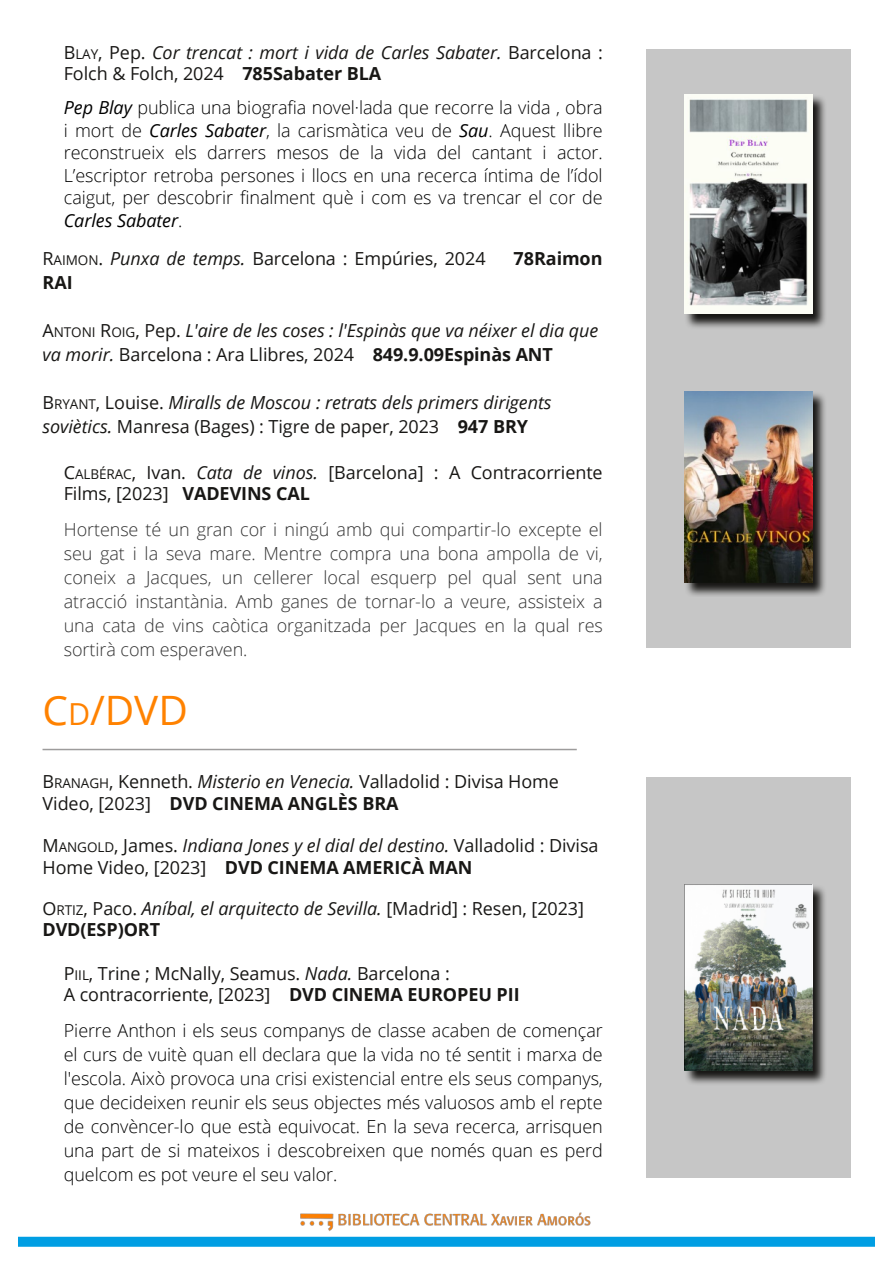
<style>
.page{position:relative;width:893px;height:1263px;background:#fff}
.page>*{position:absolute;margin:0;border:0;box-sizing:border-box;transform-origin:0 0}
.t1{font:40.5px "Open Sans";color:#ff8200}
.t2{font:300 18px/24px "Open Sans";letter-spacing:-.005em;color:#000;text-align:justify}
.t3{font:18px/22px "Open Sans";letter-spacing:-.005em;color:#181715}
.t4{font:italic 18px/20.7px "Open Sans";letter-spacing:-.005em;color:#181715}
.t5{font:300 18px/24px "Open Sans";letter-spacing:-.005em;color:#333;text-align:justify}
.t6{font:700 18px "Open Sans";letter-spacing:-.005em;color:#181715}
.s1{font-style:normal}
.s2{font-style:normal;font-size:13.5px}
.s3{font-weight:700;font-style:normal}
.s4{font-weight:400;font-style:italic}
.s5{font-size:13.5px}
.s6{font-style:italic}
.s7{font-weight:700}
.s8{font-size:30.3px}
</style>
<div class="page">
<div style="left:18px;top:1237px;width:857px;height:10px;background:#009ee3"></div>
<hr style="left:43px;top:749px;width:534px;height:1px;background:#9d9c9c">
<img style="left:300px;top:1212px;width:291px;height:19px">
<div style="left:646px;top:777px;width:204px;height:401px;background:#c6c6c6"></div>
<svg style="left:685px;top:884px;width:140px;height:200px;background:#676766"></svg>
<img style="left:685px;top:884px;width:127px;height:186px">
<div style="left:646px;top:49px;width:204px;height:598px;background:#c6c6c6"></div>
<svg style="left:686px;top:94px;width:139px;height:234px;background:#6a6968"></svg>
<img style="left:685px;top:94px;width:127px;height:220px">
<svg style="left:685px;top:391px;width:140px;height:205px;background:#656362"></svg>
<img style="left:685px;top:391px;width:127px;height:191px">
<p class="t4" style="left:64px;top:41px;width:541px"><span class="s1">B</span><span class="s2">LAY</span><span class="s1">, Pep.</span> Cor trencat : mort i vida de Carles Sabater. <span class="s1">Barcelona :<br>Folch &amp; Folch, 2024</span> <span class="s3">785Sabater BLA</span></p>
<p class="t2" style="left:64px;top:96px;width:540px;line-height:22.5px"><span class="s4">Pep Blay</span> publica una biografia novel·lada que recorre la vida , obra i mort de <span class="s4">Carles Sabater</span>, la carismàtica veu de <span class="s4">Sau</span>. Aquest llibre reconstrueix els darrers mesos de la vida del cantant i actor.<br>L’escriptor retroba persones i llocs en una recerca íntima de l’ídol caigut, per descobrir finalment què i com es va trencar el cor de <span class="s4">Carles Sabater</span>.</p>
<p class="t3" style="left:43px;top:247px;width:445px">R<span class="s5">AIMON</span>. <span class="s6">Punxa de temps.</span> Barcelona : Empúries, 2024</p>
<p class="t6" style="left:514px;top:245px;width:90px">78Raimon</p>
<p class="t6" style="left:43px;top:269px;width:32px">RAI</p>
<p class="t4" style="left:43px;top:318px;width:557px;line-height:24px"><span class="s1">A</span><span class="s2">NTONI</span> <span class="s1">R</span><span class="s2">OIG</span><span class="s1">, Pep.</span> L'aire de les coses : l'Espinàs que va néixer el dia que va morir. <span class="s1">Barcelona : Ara Llibres, 2024</span> <span class="s3">849.9.09Espinàs ANT</span></p>
<p class="t4" style="left:43px;top:390px;width:511px;line-height:24px"><span class="s1">B</span><span class="s2">RYANT</span><span class="s1">, Louise.</span> Miralls de Moscou : retrats dels primers dirigents soviètics. <span class="s1">Manresa (Bages) : Tigre de paper, 2023</span> <span class="s3">947 BRY</span></p>
<p class="t3" style="left:64px;top:462px;width:540px;line-height:20.7px">C<span class="s5">ALBÉRAC</span>, Ivan. <span class="s6">Cata de vinos.</span> [Barcelona] : A Contracorriente<br>Films, [2023] <span class="s7">VADEVINS CAL</span></p>
<p class="t5" style="left:64px;top:517px;width:540px">Hortense té un gran cor i ningú amb qui compartir-lo excepte el seu gat i la seva mare. Mentre compra una bona ampolla de vi, coneix a Jacques, un cellerer local esquerp pel qual sent una atracció instantània. Amb ganes de tornar-lo a veure, assisteix a una cata de vins caòtica organitzada per Jacques en la qual res sortirà com esperaven.</p>
<h1 class="t1" style="left:43px;top:682px;width:147px">C<span class="s8">D</span>/DVD</h1>
<p class="t3" style="left:43px;top:770px;width:518px">B<span class="s5">RANAGH</span>, Kenneth. <span class="s6">Misterio en Venecia.</span> Valladolid : Divisa Home<br>Video, [2023] <span class="s7">DVD CINEMA ANGLÈS BRA</span></p>
<p class="t3" style="left:43px;top:834px;width:558px">M<span class="s5">ANGOLD</span>, James. <span class="s6">Indiana Jones y el dial del destino.</span> Valladolid : Divisa<br>Home Video, [2023] <span class="s7">DVD CINEMA AMERICÀ MAN</span></p>
<p class="t4" style="left:43px;top:898px;width:543px"><span class="s1">O</span><span class="s2">RTIZ</span><span class="s1">, Paco.</span> Aníbal, el arquitecto de Sevilla. <span class="s1">[Madrid] : Resen, [2023]<br></span><span class="s3">DVD(ESP)ORT</span></p>
<p class="t3" style="left:64px;top:962px;width:457px;line-height:20.7px">P<span class="s5">IIL</span>, Trine ; McNally, Seamus. <span class="s6">Nada.</span> Barcelona :<br>A contracorriente, [2023] <span class="s7">DVD CINEMA EUROPEU PII</span></p>
<p class="t2" style="left:64px;top:1017px;width:540px">Pierre Anthon i els seus companys de classe acaben de començar el curs de vuitè quan ell declara que la vida no té sentit i marxa de l'escola. Això provoca una crisi existencial entre els seus companys, que decideixen reunir els seus objectes més valuosos amb el repte de convèncer-lo que està equivocat. En la seva recerca, arrisquen una part de si mateixos i descobreixen que només quan es perd quelcom es pot veure el seu valor.</p>
</div>
